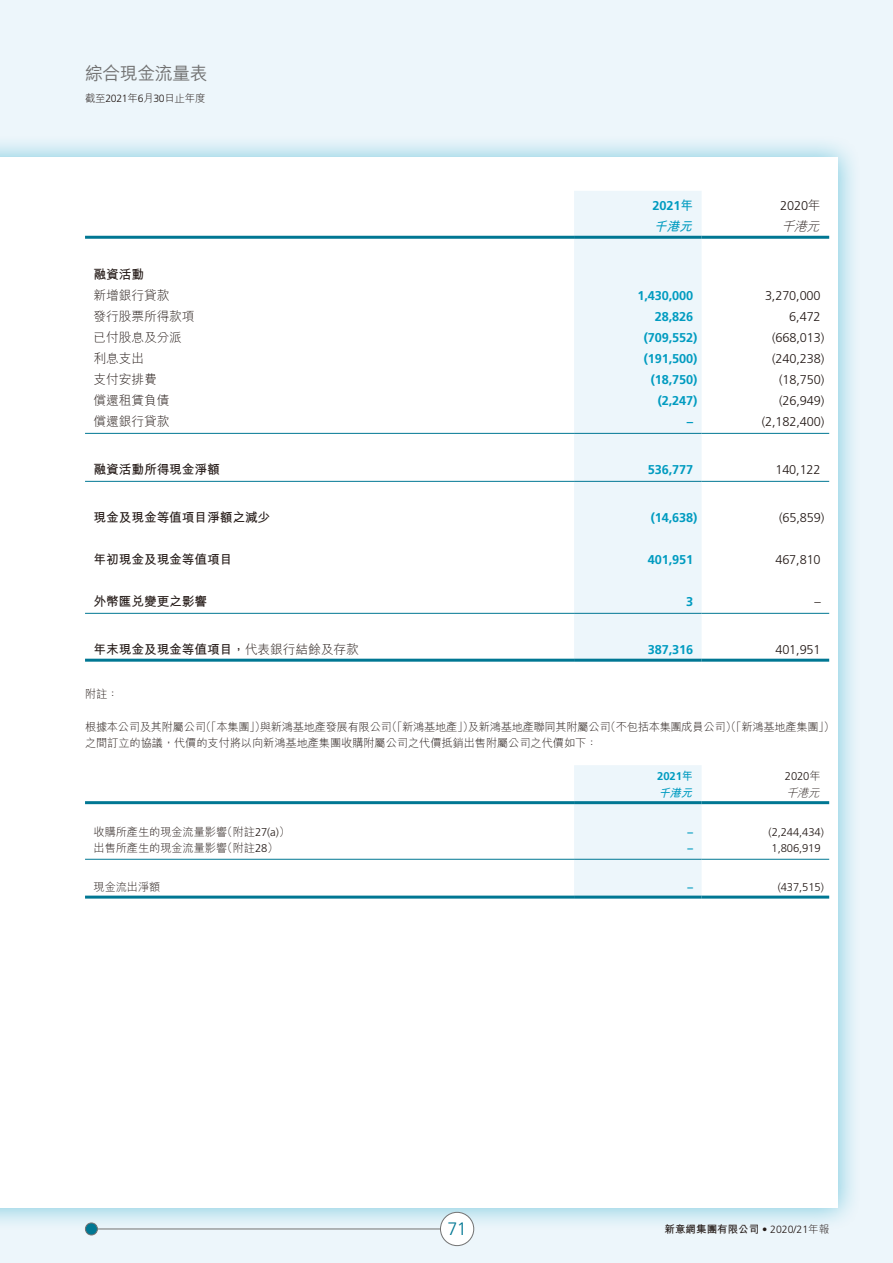
<style>
.page{position:relative;width:893px;height:1263px;background:#edf6fb}
.page>*{position:absolute;margin:0;border:0;box-sizing:border-box;transform-origin:0 0}
.t1{font:500 18px "M Hei HK";letter-spacing:-.03em;color:#727272}
.t2{font:300 18px "Frutiger LT Std";color:#007793}
.t3{font:300 12.75px "Frutiger LT Std";letter-spacing:-.01em;color:#231916}
.t4{font:700 12.75px "Frutiger LT Std";letter-spacing:-.01em;color:#009bc0}
.t5{font:700 12.75px "M Hei HK";letter-spacing:-.01em;color:#231916}
.t6{font:300 12.75px "M Hei HK";letter-spacing:-.01em;color:#231916}
.t7{font:italic 700 12.75px "M Hei HK";color:#009bc0}
.t8{font:italic 300 12.75px "M Hei HK";color:#231916}
.t9{font:300 11.25px/16.5px "M Hei HK";letter-spacing:-.01em;color:#231916}
.t10{font:300 11.25px "Frutiger LT Std";letter-spacing:-.01em;color:#231916}
.t11{font:700 11.25px "Frutiger LT Std";color:#009bc0}
.t12{font:italic 700 11.25px "M Hei HK";color:#009bc0}
.t13{font:italic 300 11.25px "M Hei HK";color:#231916}
.t14{font:700 10.5px "M Hei HK";color:#231916}
.t15{font:300 10.5px "M Hei HK";letter-spacing:-.03em;color:#231916}
.s1{font-family:"Frutiger LT Std"}
.s2{font-family:"M Hei HK"}
.s3{font-weight:300}
.s4{font-family:"Frutiger LT Std";font-weight:300}
</style>
<div class="page">
<div style="left:0;top:133px;width:861px;height:1098px;background:#009bc0;opacity:.5"></div>
<div style="left:0;top:157px;width:838px;height:1051px;background:#fff"></div>
<hr style="left:91px;top:1228px;width:366px;height:1px;background:#727272">
<div style="left:440px;top:1212px;width:34px;height:33px;background:#fff;border-radius:50%"></div>
<div style="left:440px;top:1212px;width:34px;height:34px;border:1px solid #727272;border-radius:50%"></div>
<div style="left:85px;top:1223px;width:12px;height:12px;background:#007793;border-radius:50%"></div>
<div style="left:85px;top:1222px;width:13px;height:13px;border:1px solid #727272;border-radius:50%"></div>
<div style="left:574px;top:191px;width:128px;height:468px;background:#edf6fb"></div>
<hr style="left:85px;top:236px;width:489px;height:3px;background:#007793">
<hr style="left:574px;top:236px;width:128px;height:3px;background:#007793">
<hr style="left:702px;top:236px;width:127px;height:3px;background:#007793">
<hr style="left:85px;top:433px;width:489px;height:1px;background:#007793">
<hr style="left:574px;top:433px;width:128px;height:1px;background:#007793">
<hr style="left:702px;top:433px;width:127px;height:1px;background:#007793">
<hr style="left:85px;top:481px;width:489px;height:1px;background:#007793">
<hr style="left:574px;top:481px;width:128px;height:1px;background:#007793">
<hr style="left:702px;top:481px;width:127px;height:1px;background:#007793">
<hr style="left:85px;top:613px;width:489px;height:1px;background:#007793">
<hr style="left:574px;top:613px;width:128px;height:1px;background:#007793">
<hr style="left:702px;top:613px;width:127px;height:1px;background:#007793">
<hr style="left:85px;top:659px;width:489px;height:3px;background:#007793">
<hr style="left:574px;top:659px;width:128px;height:3px;background:#007793">
<hr style="left:702px;top:659px;width:127px;height:3px;background:#007793">
<div style="left:574px;top:765px;width:128px;height:134px;background:#edf6fb"></div>
<hr style="left:85px;top:801px;width:489px;height:3px;background:#007793">
<hr style="left:574px;top:801px;width:128px;height:3px;background:#007793">
<hr style="left:702px;top:801px;width:127px;height:3px;background:#007793">
<hr style="left:85px;top:859px;width:489px;height:1px;background:#007793">
<hr style="left:574px;top:859px;width:128px;height:1px;background:#007793">
<hr style="left:702px;top:859px;width:127px;height:1px;background:#007793">
<hr style="left:85px;top:895px;width:489px;height:3px;background:#007793">
<hr style="left:574px;top:895px;width:128px;height:3px;background:#007793">
<hr style="left:702px;top:895px;width:127px;height:3px;background:#007793">
<h1 class="t1" style="left:85px;top:60px;width:124px">綜合現金流量表</h1>
<p class="t15" style="left:85px;top:91px;width:122px">截至<span class="s1">2021</span>年<span class="s1">6</span>月<span class="s1">30</span>日止年度</p>
<p class="t4" style="left:652px;top:198px;width:42px">2021<span class="s2">年</span></p>
<p class="t3" style="left:780px;top:199px;width:42px">2020<span class="s2">年</span></p>
<p class="t7" style="left:654px;top:217px;width:44px">千港元</p>
<p class="t8" style="left:781px;top:218px;width:44px">千港元</p>
<p class="t5" style="left:94px;top:265px;width:52px">融資活動</p>
<p class="t6" style="left:94px;top:286px;width:77px">新增銀行貸款</p>
<p class="t4" style="left:637px;top:288px;width:57px">1,430,000</p>
<p class="t3" style="left:765px;top:288px;width:57px">3,270,000</p>
<p class="t6" style="left:94px;top:307px;width:103px">發行股票所得款項</p>
<p class="t4" style="left:655px;top:309px;width:40px">28,826</p>
<p class="t3" style="left:789px;top:309px;width:33px">6,472</p>
<p class="t6" style="left:94px;top:328px;width:90px">已付股息及分派</p>
<p class="t4" style="left:644px;top:330px;width:55px">(709,552)</p>
<p class="t3" style="left:772px;top:330px;width:54px">(668,013)</p>
<p class="t6" style="left:94px;top:349px;width:52px">利息支出</p>
<p class="t4" style="left:644px;top:351px;width:55px">(191,500)</p>
<p class="t3" style="left:772px;top:351px;width:54px">(240,238)</p>
<p class="t6" style="left:94px;top:370px;width:65px">支付安排費</p>
<p class="t4" style="left:651px;top:372px;width:48px">(18,750)</p>
<p class="t3" style="left:779px;top:372px;width:47px">(18,750)</p>
<p class="t6" style="left:94px;top:391px;width:77px">償還租賃負債</p>
<p class="t4" style="left:658px;top:393px;width:41px">(2,247)</p>
<p class="t3" style="left:779px;top:393px;width:47px">(26,949)</p>
<p class="t6" style="left:94px;top:412px;width:77px">償還銀行貸款</p>
<p class="t4" style="left:687px;top:414px;width:8px">–</p>
<p class="t3" style="left:762px;top:414px;width:64px">(2,182,400)</p>
<p class="t5" style="left:94px;top:460px;width:128px">融資活動所得現金淨額</p>
<p class="t4" style="left:648px;top:462px;width:47px">536,777</p>
<p class="t3" style="left:775px;top:462px;width:47px">140,122</p>
<p class="t5" style="left:94px;top:508px;width:178px">現金及現金等值項目淨額之減少</p>
<p class="t4" style="left:651px;top:510px;width:48px">(14,638)</p>
<p class="t3" style="left:779px;top:510px;width:47px">(65,859)</p>
<p class="t5" style="left:94px;top:550px;width:140px">年初現金及現金等值項目</p>
<p class="t4" style="left:648px;top:552px;width:47px">401,951</p>
<p class="t3" style="left:775px;top:552px;width:47px">467,810</p>
<p class="t5" style="left:94px;top:592px;width:115px">外幣匯兌變更之影響</p>
<p class="t4" style="left:686px;top:594px;width:9px">3</p>
<p class="t3" style="left:814px;top:594px;width:8px">–</p>
<p class="t5" style="left:94px;top:640px;width:267px">年末現金及現金等值項目，<span class="s3">代表銀行結餘及存款</span></p>
<p class="t4" style="left:648px;top:642px;width:47px">387,316</p>
<p class="t3" style="left:775px;top:642px;width:47px">401,951</p>
<p class="t9" style="left:85px;top:685px;width:35px">附註：</p>
<p class="t9" style="left:85px;top:718px;width:751px">根據本公司及其附屬公司（「本集團」）與新鴻基地產發展有限公司（「新鴻基地產」）及新鴻基地產聯同其附屬公司（不包括本集團成員公司）（「新鴻基地產集團」）之間訂立的協議，代價的支付將以向新鴻基地產集團收購附屬公司之代價抵銷出售附屬公司之代價如下：</p>
<p class="t11" style="left:657px;top:770px;width:37px">2021<span class="s2">年</span></p>
<p class="t10" style="left:785px;top:770px;width:37px">2020<span class="s2">年</span></p>
<p class="t12" style="left:658px;top:784px;width:39px">千港元</p>
<p class="t13" style="left:786px;top:785px;width:39px">千港元</p>
<p class="t9" style="left:94px;top:823px;width:198px">收購所產生的現金流量影響（附註<span class="s1">27(a)</span>）</p>
<p class="t11" style="left:687px;top:825px;width:7px">–</p>
<p class="t10" style="left:769px;top:825px;width:57px">(2,244,434)</p>
<p class="t9" style="left:94px;top:839px;width:186px">出售所產生的現金流量影響（附註<span class="s1">28</span>）</p>
<p class="t11" style="left:687px;top:842px;width:7px">–</p>
<p class="t10" style="left:771px;top:842px;width:51px">1,806,919</p>
<p class="t9" style="left:94px;top:878px;width:68px">現金流出淨額</p>
<p class="t11" style="left:687px;top:881px;width:7px">–</p>
<p class="t10" style="left:778px;top:881px;width:48px">(437,515)</p>
<h1 class="t2" style="left:447px;top:1218px;width:21px">71</h1>
<p class="t14" style="left:665px;top:1221px;width:166px">新意網集團有限公司 <span class="s4">• 2020/21</span><span class="s3">年報</span></p>
</div>
